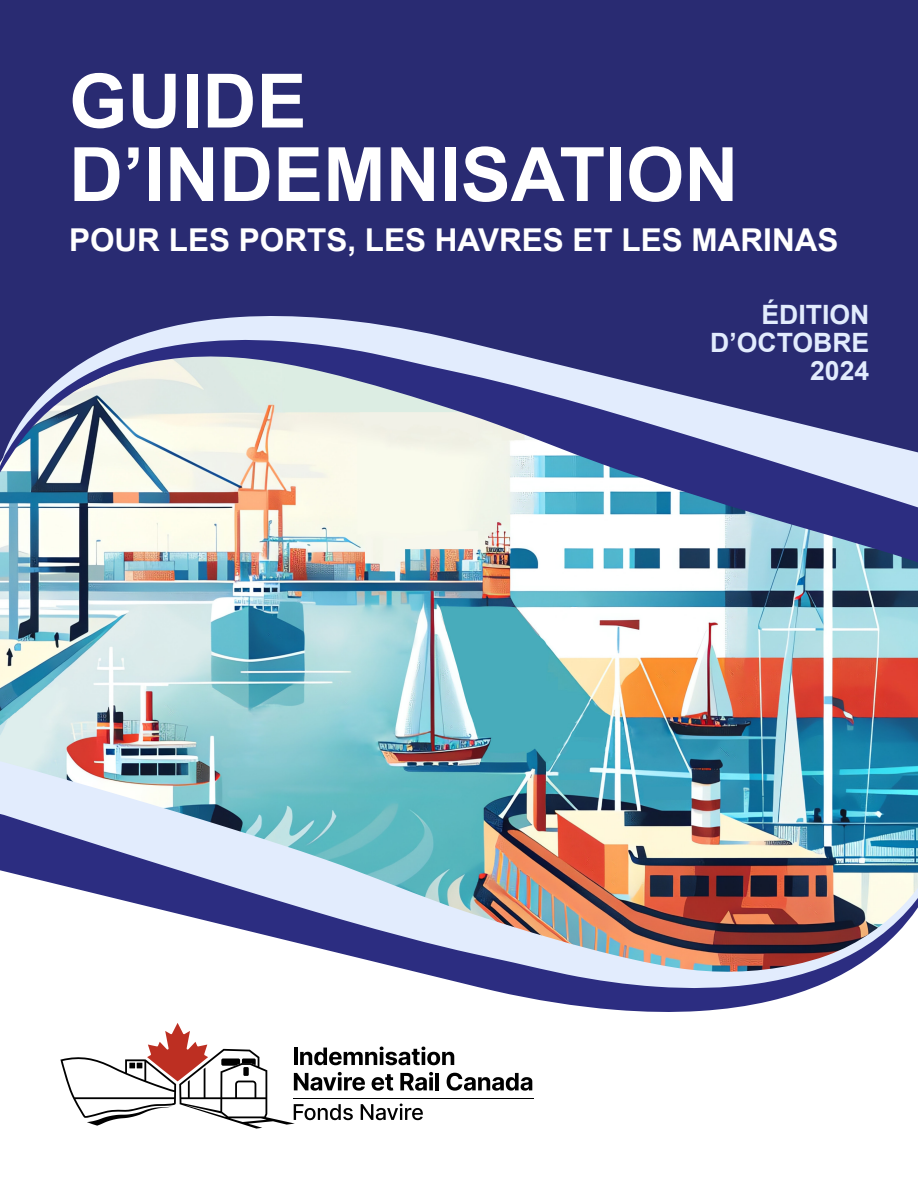
<style>
.page{position:relative;width:918px;height:1188px;background:#fff}
.page>*{position:absolute;margin:0;border:0;box-sizing:border-box;transform-origin:0 0}
.t1{font:700 75px/73.5px "Arial";color:#fff}
.t2{font:700 31.5px "Arial";color:#fff}
.t3{font:700 26.7px/27.9px "Arial";color:#e2ecfd;text-align:right}
</style>
<div class="page">
<div style="left:0;top:0;width:918px;height:514px;background:#292b72"></div>
<img style="left:0;top:570px;width:918px;height:182px">
<img style="left:0;top:459px;width:918px;height:111px">
<img style="left:0;top:752px;width:918px;height:45px">
<svg style="left:2px;top:316px;width:916px;height:201px"></svg>
<img style="left:0;top:797px;width:918px;height:215px">
<svg style="left:60px;top:1023px;width:472px;height:106px"></svg>
<hr style="left:293px;top:1098px;width:240px;height:1px;background:#000">
<h1 class="t1" style="left:69px;top:67px;width:671px">GUIDE<br>D’INDEMNISATION</h1>
<p class="t2" style="left:69px;top:219px;width:771px">POUR LES PORTS, LES HAVRES ET LES MARINAS</p>
<p class="t3" style="left:710px;top:302px;width:161px">ÉDITION<br>D’OCTOBRE<br>2024</p>
</div>
